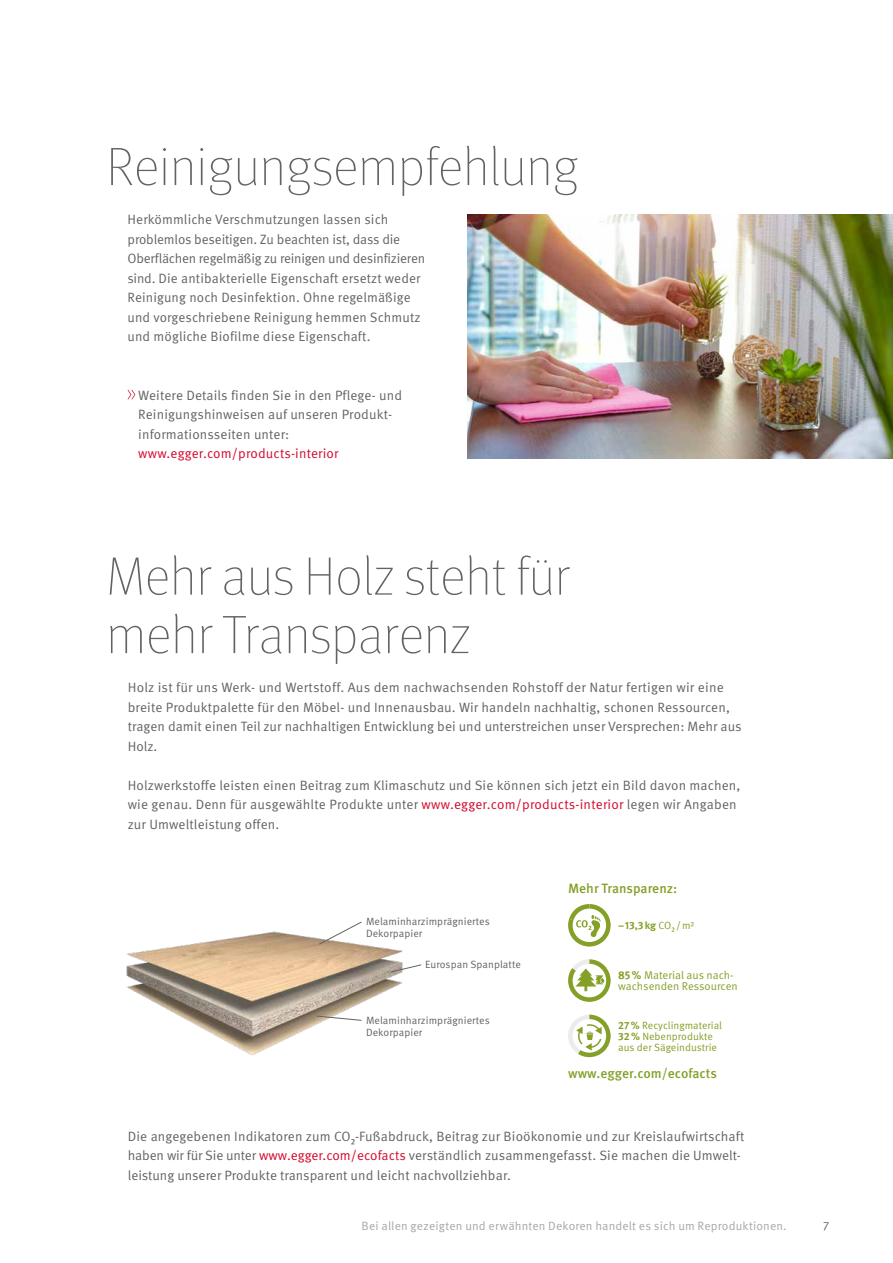
<style>
.page{position:relative;width:893px;height:1263px;background:#fff}
.page>*{position:absolute;margin:0;border:0;box-sizing:border-box;transform-origin:0 0}
.t1{font:100 54px/58.5px "Meta Pro";color:#636362}
.t2{font:13.5px/19.5px "Meta Pro";letter-spacing:.005em;color:#636362}
.t3{font:500 13.5px "Meta Pro";letter-spacing:-.005em;color:#85a02a}
.t4{font:13.5px "Meta Pro";letter-spacing:.01em;color:#d4082c}
.t5{font:12px "Meta Pro";letter-spacing:.01em;color:#a7a7a8}
.t6{font:12px "Meta Pro";color:#636362}
.t7{font:11.25px/11.2px "Meta Pro";color:#85a027}
.t8{font:10.5px/12px "Meta Pro";letter-spacing:.005em;color:#636362}
.t9{font:10.5px/11.2px "Meta Pro";color:#85a027}
.t10{font:700 10.5px "Meta Pro";color:#85a027}
.s1{color:#d4082c}
.s2{font-weight:400}
.s3{font-weight:700}
</style>
<div class="page">
<svg style="left:128px;top:390px;width:7px;height:10px"></svg>
<img style="left:126px;top:931px;width:277px;height:125px">
<svg style="left:318px;top:921px;width:44px;height:24px"></svg>
<svg style="left:390px;top:964px;width:31px;height:9px"></svg>
<svg style="left:316px;top:1015px;width:46px;height:6px"></svg>
<svg style="left:568px;top:904px;width:43px;height:42px"></svg>
<svg style="left:568px;top:959px;width:43px;height:43px"></svg>
<svg style="left:568px;top:1014px;width:43px;height:43px"></svg>
<img style="left:468px;top:215px;width:425px;height:243px">
<h1 class="t1" style="left:106px;top:135px;width:474px">Reinigungsempfehlung</h1>
<p class="t2" style="left:128px;top:210px;width:299px">Herkömmliche Verschmutzungen lassen sich problemlos beseitigen. Zu beachten ist, dass die Oberflächen regelmäßig zu reinigen und desinfizieren sind. Die antibakterielle Eigenschaft ersetzt weder Reinigung noch Desinfektion. Ohne regelmäßige und vorgeschriebene Reinigung hemmen Schmutz und mögliche Biofilme diese Eigenschaft.</p>
<p class="t2" style="left:138px;top:385px;width:265px">Weitere Details finden Sie in den Pflege- und<br>Reinigungshinweisen auf unseren Produkt&shy;informationsseiten unter:</p>
<p class="t4" style="left:138px;top:445px;width:202px">www.egger.com/products-interior</p>
<h1 class="t1" style="left:106px;top:545px;width:465px">Mehr aus Holz steht für mehr Transparenz</h1>
<p class="t2" style="left:128px;top:678px;width:615px">Holz ist für uns Werk- und Wertstoff. Aus dem nachwachsenden Rohstoff der Natur fertigen wir eine breite Produktpalette für den Möbel- und Innenausbau. Wir handeln nachhaltig, schonen Ressourcen, tragen damit einen Teil zur nachhaltigen Entwicklung bei und unterstreichen unser Versprechen: Mehr aus Holz.</p>
<p class="t2" style="left:128px;top:775px;width:614px">Holzwerkstoffe leisten einen Beitrag zum Klimaschutz und Sie können sich jetzt ein Bild davon machen, wie genau. Denn für ausgewählte Produkte unter <span class="s1">www.egger.com/products-interior</span> legen wir Angaben zur Umweltleistung offen.</p>
<p class="t8" style="left:366px;top:916px;width:125px">Melaminharzimprägniertes<br>Dekorpapier</p>
<p class="t8" style="left:425px;top:958px;width:97px">Eurospan Spanplatte</p>
<p class="t8" style="left:366px;top:1014px;width:125px">Melaminharzimprägniertes<br>Dekorpapier</p>
<p class="t3" style="left:568px;top:880px;width:111px">Mehr Transparenz:</p>
<p class="t10" style="left:618px;top:919px;width:78px">–13,3kg <span class="s2">CO₂ /m2</span></p>
<p class="t7" style="left:618px;top:970px;width:121px"><span class="s3">85%</span> Material aus nach&shy;wachsenden Ressourcen</p>
<p class="t9" style="left:618px;top:1019px;width:105px"><span class="s3">27%</span> Recyclingmaterial<br><span class="s3">32%</span> Nebenprodukte aus der Sägeindustrie</p>
<p class="t3" style="left:568px;top:1065px;width:150px">www.egger.com/ecofacts</p>
<p class="t2" style="left:128px;top:1126px;width:618px">Die angegebenen Indikatoren zum CO₂-Fußabdruck, Beitrag zur Bioökonomie und zur Kreislaufwirtschaft haben wir für Sie unter <span class="s1">www.egger.com/ecofacts</span> verständlich zusammengefasst. Sie machen die Umwelt&shy;leistung unserer Produkte transparent und leicht nachvollziehbar.</p>
<p class="t5" style="left:362px;top:1219px;width:426px">Bei allen gezeigten und erwähnten Dekoren handelt es sich um Reproduktionen.</p>
<p class="t6" style="left:823px;top:1218px;width:8px">7</p>
</div>
